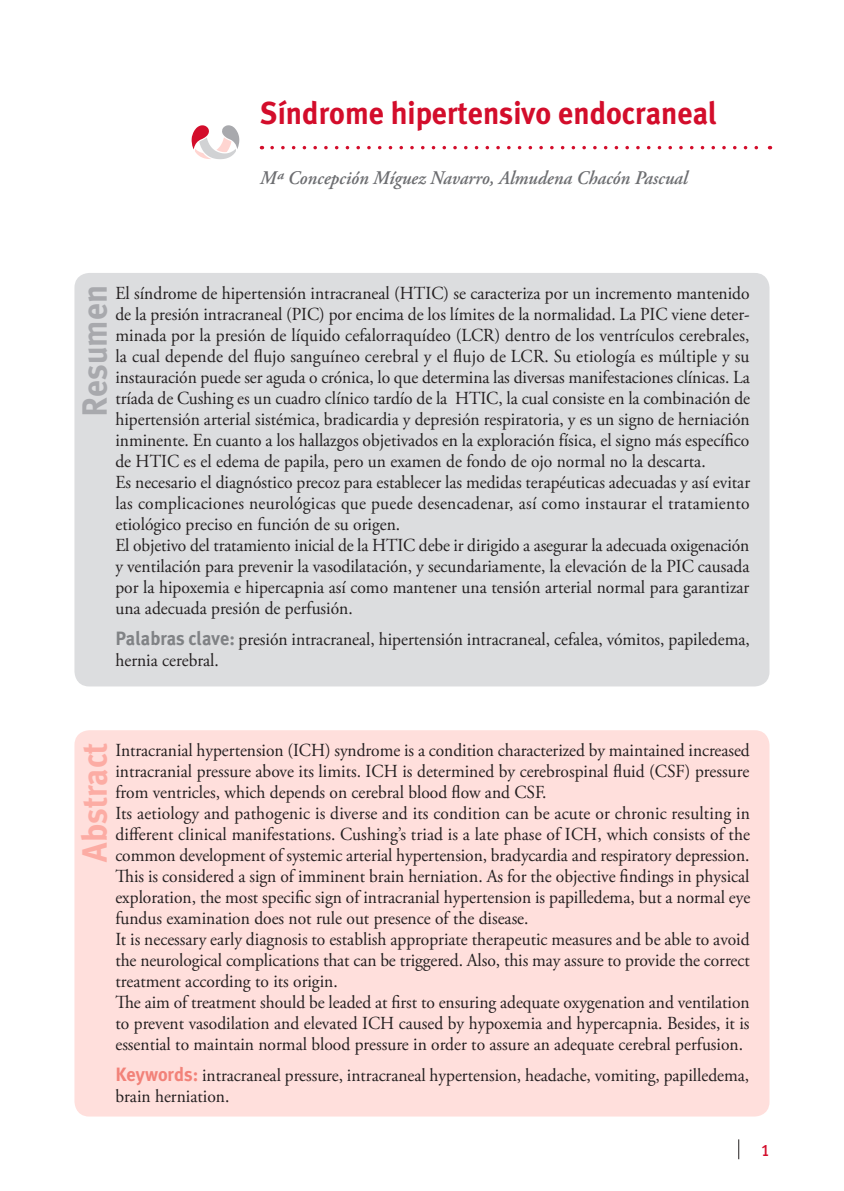
<style>
.page{position:relative;width:844px;height:1191px;background:#fff}
.page>*{position:absolute;margin:0;border:0;box-sizing:border-box;transform-origin:0 0}
.t1{font:700 35px "Meta Plus";color:#fcaca4;scale:.95 1}
.t2{font:700 35px "Meta Plus";color:#a8a9ad;scale:.95 1}
.tx{font:700 31.5px "Meta Plus";color:#d30d2b;scale:.95 1}
.tx-2{font:italic 600 19.25px "Adobe Garamond Pro";color:#6c6d70;scale:.95 1}
.tx-3{font:18.38px/21px "Adobe Garamond Pro";color:#231f20;text-align:justify;scale:.95 1}
.resumen{font:18.38px/21px "Adobe Garamond Pro";color:#231f20;text-align:justify;scale:.95 1}
.t3{font:16.62px "Meta Plus Medium Caps";color:#d30d2b;scale:.95 1}
.s1{font-family:"Meta Plus";font-weight:700;font-size:19.25px;color:#808285}
.s2{font-family:"Meta Plus";font-weight:700;font-size:19.25px;color:#f28279}
</style>
<div class="page">
<svg style="left:738px;top:1139px;width:1px;height:20px"></svg>
<div style="left:74px;top:273px;width:695px;height:413px;background:#dcdddf;border-radius:15px"></div>
<div style="left:74px;top:730px;width:695px;height:386px;background:#ffdfdc;border-radius:15px"></div>
<svg style="left:191px;top:125px;width:48px;height:34px"></svg>
<svg style="left:272px;top:146px;width:498px;height:3px"></svg>
<p class="tx" style="left:260px;top:94px;width:482px">Síndrome hipertensivo endocraneal</p>
<p class="tx-2" style="left:260px;top:167px;width:451px">Mª Concepción Míguez Navarro, Almudena Chacón Pascual</p>
<p class="t2" style="left:74px;top:417px;width:140px;rotate:-90deg">Resumen</p>
<p class="tx-3" style="left:115px;top:283px;width:669px">El síndrome de hipertensión intracraneal (HTIC) se caracteriza por un incremento mantenido de la presión intracraneal (PIC) por encima de los límites de la normalidad. La PIC viene deter&shy;minada por la presión de líquido cefalorraquídeo (LCR) dentro de los ventrículos cerebrales, la cual depende del flujo sanguíneo cerebral y el flujo de LCR. Su etiología es múltiple y su instauración puede ser aguda o crónica, lo que determina las diversas manifestaciones clínicas. La tríada de Cushing es un cuadro clínico tardío de la HTIC, la cual consiste en la combinación de hipertensión arterial sistémica, bradicardia y depresión respiratoria, y es un signo de herniación inminente. En cuanto a los hallazgos objetivados en la exploración física, el signo más específico de HTIC es el edema de papila, pero un examen de fondo de ojo normal no la descarta.</p>
<p class="tx-3" style="left:115px;top:472px;width:669px">Es necesario el diagnóstico precoz para establecer las medidas terapéuticas adecuadas y así evitar las complicaciones neurológicas que puede desencadenar, así como instaurar el tratamiento etiológico preciso en función de su origen.</p>
<p class="tx-3" style="left:115px;top:535px;width:668px">El objetivo del tratamiento inicial de la HTIC debe ir dirigido a asegurar la adecuada oxigenación y ventilación para prevenir la vasodilatación, y secundariamente, la elevación de la PIC causada por la hipoxemia e hipercapnia así como mantener una tensión arterial normal para garantizar una adecuada presión de perfusión.</p>
<p class="tx-3" style="left:115px;top:629px;width:669px"><span class="s1">Palabras clave:</span> presión intracraneal, hipertensión intracraneal, cefalea, vómitos, papiledema, hernia cerebral.</p>
<p class="t1" style="left:74px;top:861px;width:127px;rotate:-90deg">Abstract</p>
<p class="resumen" style="left:115px;top:740px;width:669px">Intracranial hypertension (ICH) syndrome is a condition characterized by maintained increased intracranial pressure above its limits. ICH is determined by cerebrospinal fluid (CSF) pressure from ventricles, which depends on cerebral blood flow and CSF.</p>
<p class="resumen" style="left:115px;top:803px;width:669px">Its aetiology and pathogenic is diverse and its condition can be acute or chronic resulting in different clinical manifestations. Cushing’s triad is a late phase of ICH, which consists of the common development of systemic arterial hypertension, bradycardia and respiratory depression.<br>This is considered a sign of imminent brain herniation. As for the objective findings in physical exploration, the most specific sign of intracranial hypertension is papilledema, but a normal eye fundus examination does not rule out presence of the disease.</p>
<p class="resumen" style="left:115px;top:929px;width:669px">It is necessary early diagnosis to establish appropriate therapeutic measures and be able to avoid the neurological complications that can be triggered. Also, this may assure to provide the correct treatment according to its origin.</p>
<p class="resumen" style="left:115px;top:992px;width:669px">The aim of treatment should be leaded at first to ensuring adequate oxygenation and ventilation to prevent vasodilation and elevated ICH caused by hypoxemia and hypercapnia. Besides, it is essential to maintain normal blood pressure in order to assure an adequate cerebral perfusion.</p>
<p class="resumen" style="left:115px;top:1065px;width:668px"><span class="s2">Keywords:</span> intracraneal pressure, intracraneal hypertension, headache, vomiting, papilledema, brain herniation.</p>
<p class="t3" style="left:760px;top:1140px;width:10px">1</p>
</div>
